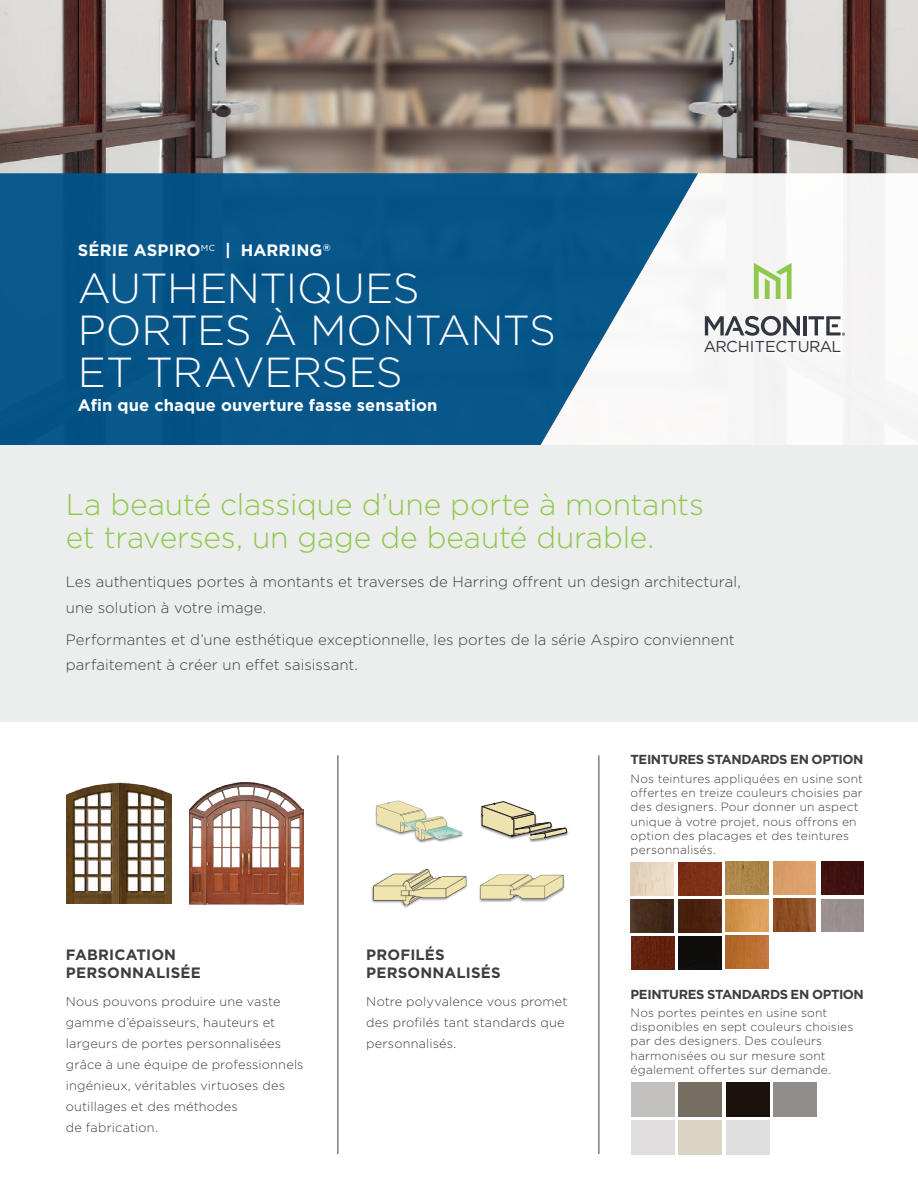
<style>
.page{position:relative;width:918px;height:1188px;background:#fff}
.page>*{position:absolute;margin:0;border:0;box-sizing:border-box;transform-origin:0 0}
.t1{font:300 42px/42px "Gotham";letter-spacing:-.015em;color:#fff}
.t2{font:300 30px/33px "Gotham";letter-spacing:-.005em;color:#90c84c}
.t3{font:700 16.5px "Gotham";letter-spacing:.01em;color:#fff}
.t4{font:15.75px "Gotham";letter-spacing:-.01em;color:#323640}
.Product_Overview_Got{font:300 15px/25.5px "Gotham";letter-spacing:.005em;color:#3e3e3f}
.Product_Overview_Got-2{font:700 15px/18px "Gotham";letter-spacing:.01em;color:#3e3e3f}
.Product_Overview_Got-3{font:700 13.05px "Gotham";letter-spacing:-.03em;color:#3e3e3f}
.Product_Overview_Got-4{font:300 12.75px/21px "Gotham";letter-spacing:.015em;color:#3e3e3f}
.Product_Overview_Got-5{font:300 12px/14.2px "Gotham";letter-spacing:.015em;color:#3e3e3f}
</style>
<div class="page">
<img style="left:0;top:0;width:918px;height:173px">
<div style="left:0;top:173px;width:541px;height:272px;background:#07568a"></div>
<svg style="left:541px;top:173px;width:377px;height:272px;fill:#f7f6f6"></svg>
<svg style="left:754px;top:263px;width:38px;height:36px"></svg>
<svg style="left:705px;top:316px;width:95px;height:20px"></svg>
<hr style="left:803px;top:316px;width:3px;height:19px;background:#323640">
<svg style="left:808px;top:316px;width:37px;height:20px"></svg>
<div style="left:0;top:445px;width:918px;height:276px;background:#eceeee"></div>
<div style="left:374px;top:800px;width:89px;height:43px;background:#231f20;opacity:.55"></div>
<svg style="left:376px;top:801px;width:86px;height:39px"></svg>
<div style="left:480px;top:801px;width:88px;height:42px;background:#231f20;opacity:.55"></div>
<svg style="left:481px;top:802px;width:86px;height:37px"></svg>
<img style="left:67px;top:782px;width:104px;height:121px">
<div style="left:478px;top:875px;width:87px;height:28px;background:#231f20;opacity:.55"></div>
<img style="left:480px;top:874px;width:84px;height:27px">
<img style="left:371px;top:869px;width:96px;height:38px">
<img style="left:190px;top:783px;width:113px;height:122px">
<hr style="left:338px;top:755px;width:1px;height:399px;background:#3e3e3f">
<hr style="left:599px;top:755px;width:1px;height:399px;background:#3e3e3f">
<img style="left:773px;top:862px;width:43px;height:32px">
<img style="left:821px;top:862px;width:43px;height:32px">
<img style="left:678px;top:862px;width:43px;height:33px">
<img style="left:726px;top:862px;width:43px;height:32px">
<img style="left:631px;top:937px;width:43px;height:32px">
<img style="left:631px;top:862px;width:43px;height:33px">
<img style="left:726px;top:899px;width:43px;height:33px">
<img style="left:678px;top:900px;width:43px;height:32px">
<img style="left:679px;top:937px;width:42px;height:32px">
<img style="left:631px;top:900px;width:43px;height:32px">
<img style="left:726px;top:936px;width:43px;height:33px">
<img style="left:773px;top:899px;width:43px;height:33px">
<div style="left:631px;top:1082px;width:43px;height:34px;background:#c1c0be"></div>
<div style="left:679px;top:1082px;width:43px;height:34px;background:#776e62"></div>
<div style="left:726px;top:1082px;width:43px;height:34px;background:#1b120d"></div>
<div style="left:773px;top:1082px;width:43px;height:34px;background:#908e8d"></div>
<div style="left:631px;top:1120px;width:43px;height:34px;background:#e0dede"></div>
<div style="left:679px;top:1120px;width:43px;height:34px;background:#d9d4c4"></div>
<div style="left:726px;top:1120px;width:43px;height:34px;background:#dfdede"></div>
<p class="t3" style="left:78px;top:241px;width:254px">SÉRIE ASPIRO<sup>MC</sup> | HARRING<sup>®</sup></p>
<p class="t1" style="left:78px;top:266px;width:480px">AUTHENTIQUES<br>PORTES À MONTANTS<br>ET TRAVERSES</p>
<p class="t3" style="left:78px;top:396px;width:361px">Afin que chaque ouverture fasse sensation</p>
<p class="t4" style="left:704px;top:337px;width:139px">ARCHITECTURAL</p>
<p class="t2" style="left:66px;top:487px;width:640px">La beauté classique d’une porte à montants et traverses, un gage de beauté durable.</p>
<p class="Product_Overview_Got" style="left:66px;top:569px;width:677px">Les authentiques portes à montants et traverses de Harring offrent un design architectural, une solution à votre image.</p>
<p class="Product_Overview_Got" style="left:66px;top:626px;width:671px">Performantes et d’une esthétique exceptionnelle, les portes de la série Aspiro conviennent parfaitement à créer un effet saisissant.</p>
<p class="Product_Overview_Got-3" style="left:631px;top:752px;width:234px">TEINTURES STANDARDS EN OPTION</p>
<p class="Product_Overview_Got-2" style="left:66px;top:945px;width:137px">FABRICATION<br>PERSONNALISÉE</p>
<p class="Product_Overview_Got-4" style="left:66px;top:990px;width:239px">Nous pouvons produire une vaste gamme d’épaisseurs, hauteurs et largeurs de portes personnalisées grâce à une équipe de professionnels ingénieux, véritables virtuoses des outillages et des méthodes<br>de fabrication.</p>
<p class="Product_Overview_Got-2" style="left:366px;top:945px;width:136px">PROFILÉS<br>PERSONNALISÉS</p>
<p class="Product_Overview_Got-4" style="left:366px;top:990px;width:203px">Notre polyvalence vous promet des profilés tant standards que personnalisés.</p>
<p class="Product_Overview_Got-5" style="left:631px;top:771px;width:234px">Nos teintures appliquées en usine sont offertes en treize couleurs choisies par des designers. Pour donner un aspect unique à votre projet, nous offrons en option des placages et des teintures personnalisés.</p>
<p class="Product_Overview_Got-3" style="left:631px;top:987px;width:235px">PEINTURES STANDARDS EN OPTION</p>
<p class="Product_Overview_Got-5" style="left:631px;top:1005px;width:224px">Nos portes peintes en usine sont disponibles en sept couleurs choisies par des designers. Des couleurs harmonisées ou sur mesure sont également offertes sur demande.</p>
</div>
